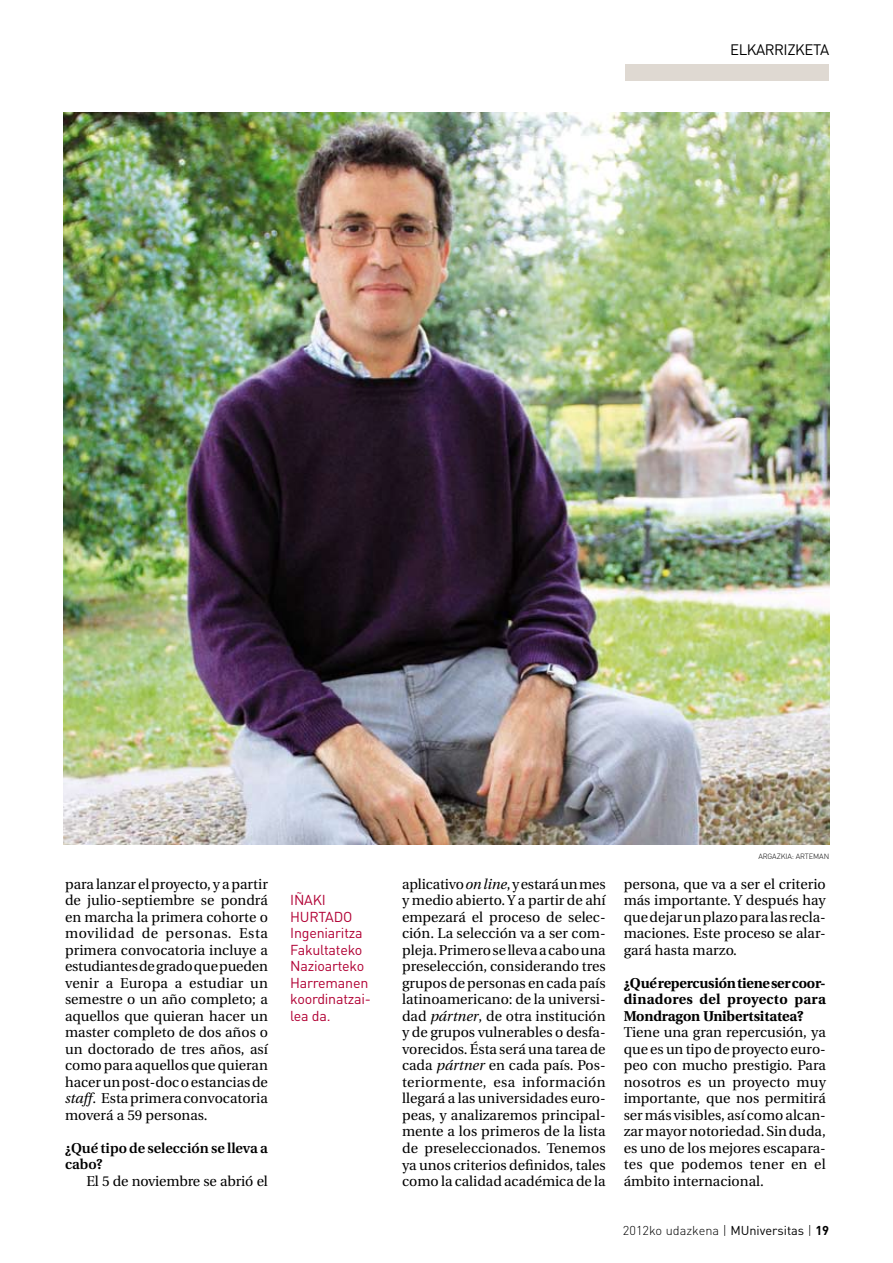
<style>
.page{position:relative;width:893px;height:1263px;background:#fff}
.page>*{position:absolute;margin:0;border:0;box-sizing:border-box;transform-origin:0 0}
.t1{font:15px "DIN";color:#000}
.t2{font:14.25px/16.5px "Utopia";color:#000;text-align:justify}
.t3{font:700 14.25px/16.5px "Utopia";letter-spacing:-.005em;color:#000;text-align:justify}
.t4{font:14.25px/16.5px "DIN";letter-spacing:-.015em;color:#b10034}
.t5{font:600 14.25px/16.5px "Utopia";color:#000}
.t6{font:300 12.75px "DIN";color:#000}
.t7{font:300 7.5px "DIN";letter-spacing:-.015em;color:#000}
.s1{font-style:italic}
.s2{font-weight:400}
.s3{font-weight:700}
</style>
<div class="page">
<div style="left:626px;top:64px;width:203px;height:16px;background:#dfd9d2"></div>
<img style="left:64px;top:112px;width:765px;height:732px">
<p class="t1" style="left:730px;top:40px;width:10px">elkarrizketa</p>
<p class="t2" style="left:65px;top:876px;width:204px">para lanzar el proyecto, y a partir de julio-septiembre se pondrá en marcha la primera cohorte o movilidad de personas. Esta primera convocatoria incluye a estudiantes de grado que pueden venir a Europa a estudiar un semestre o un año completo; a aquellos que quieran hacer un master completo de dos años o un doctorado de tres años, así como para aquellos que quieran hacer un post-doc o estancias de <span class="s1">staff</span>. Esta primera convocatoria moverá a 59 personas.</p>
<p class="t5" style="left:65px;top:1140px;width:204px">¿Qué tipo de selección se lleva a cabo?</p>
<p class="t2" style="left:86px;top:1173px;width:183px">El 5 de noviembre se abrió el</p>
<p class="t4" style="left:290px;top:892px;width:82px">IÑAKI<br>HURTADO<br>Ingeniaritza<br>Fakultateko<br>Nazioarteko<br>Harremanen koordinatzai&shy;lea da.</p>
<p class="t2" style="left:402px;top:876px;width:205px">aplicativo <span class="s1">on line</span>, y estará un mes y medio abierto. Y a partir de ahí empezará el proceso de selec&shy;ción. La selección va a ser com&shy;pleja. Primero se lleva a cabo una preselección, considerando tres grupos de personas en cada país latinoamericano: de la universi&shy;dad <span class="s1">pártner</span>, de otra institución y de grupos vulnerables o desfa&shy;vorecidos. Ésta será una tarea de cada <span class="s1">pártner</span> en cada país. Pos&shy;teriormente, esa información llegará a las universidades euro&shy;peas, y analizaremos principal&shy;mente a los primeros de la lista de preseleccionados. Tenemos ya unos criterios definidos, tales como la calidad académica de la</p>
<p class="t7" style="left:758px;top:851px;width:72px">ARGAZKIA: ARTEMAN</p>
<p class="t2" style="left:624px;top:876px;width:204px">persona, que va a ser el criterio más importante. Y después hay que dejar un plazo para las recla&shy;maciones. Este proceso se alar&shy;gará hasta marzo.</p>
<p class="t3" style="left:624px;top:975px;width:204px">¿Qué repercusión tiene ser coor&shy;dinadores del proyecto para Mondragon Unibertsitatea?</p>
<p class="t2" style="left:624px;top:1024px;width:204px">Tiene una gran repercusión, ya que es un tipo de proyecto euro&shy;peo con mucho prestigio. Para nosotros es un proyecto muy importante, que nos permitirá ser más visibles, así como alcan&shy;zar mayor notoriedad. Sin duda, es uno de los mejores escapara&shy;tes que podemos tener en el ámbito internacional.</p>
<p class="t6" style="left:623px;top:1223px;width:208px">2012ko udazkena | <span class="s2">MUniversitas</span> | <span class="s3">19</span></p>
</div>
